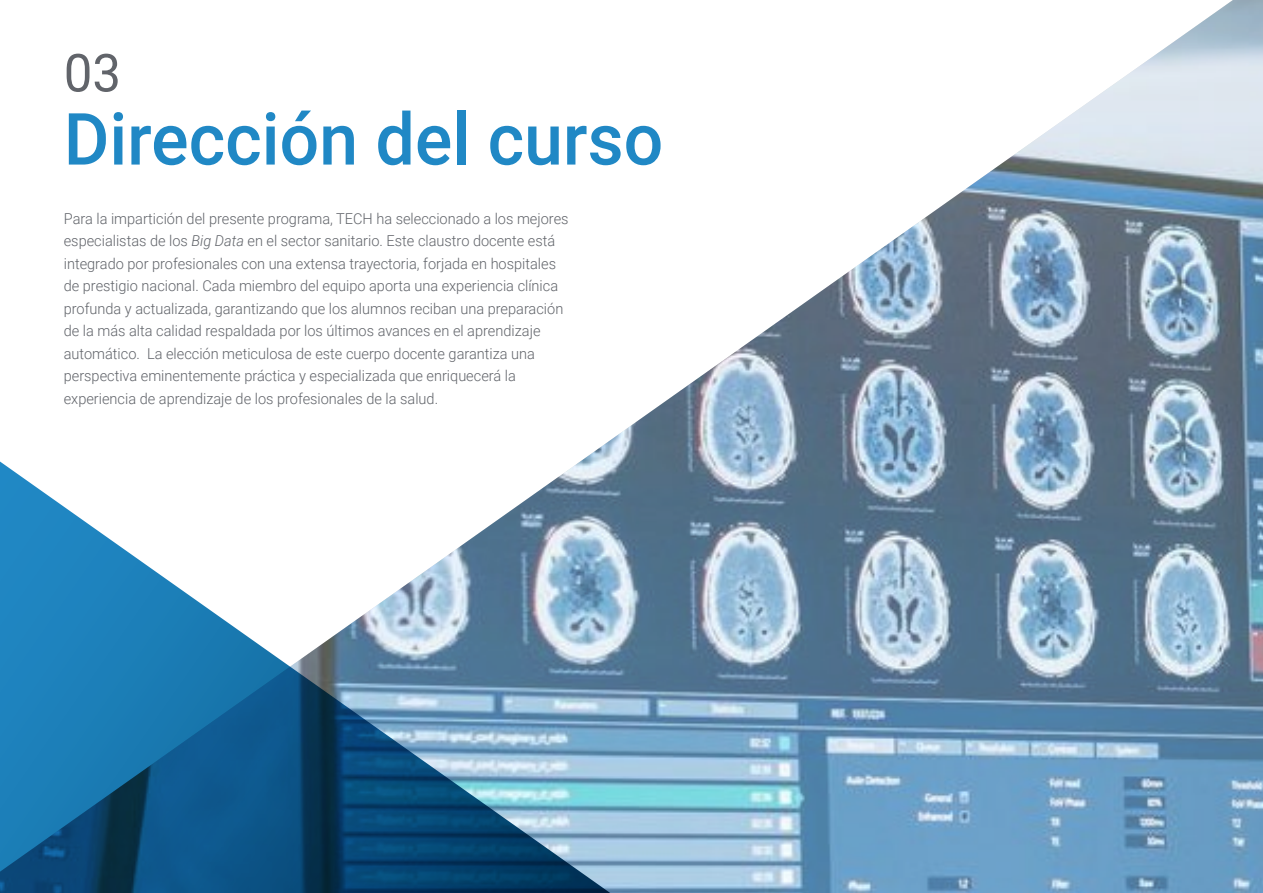
<style>
.page{position:relative;width:1263px;height:893px;background:#fff}
.page>*{position:absolute;margin:0;border:0;box-sizing:border-box;transform-origin:0 0}
.t1{font:500 72px "Roboto";color:#2088c5}
.t2{font:52.5px "Roboto";color:#61646a}
.t3{font:300 15px/22.5px "Roboto";color:#61646a}
.s1{font-style:italic}
</style>
<div class="page">
<img style="left:602px;top:0;width:661px;height:893px">
<svg style="left:0;top:446px;width:640px;height:447px"></svg>
<h2 class="t2" style="left:64px;top:36px;width:59px">03</h2>
<h1 class="t1" style="left:64px;top:89px;width:601px">Dirección del curso</h1>
<p class="t3" style="left:64px;top:207px;width:506px">Para la impartición del presente programa, TECH ha seleccionado a los mejores especialistas de los <span class="s1">Big Data</span> en el sector sanitario. Este claustro docente está integrado por profesionales con una extensa trayectoria, forjada en hospitales de prestigio nacional. Cada miembro del equipo aporta una experiencia clínica profunda y actualizada, garantizando que los alumnos reciban una preparación de la más alta calidad respaldada por los últimos avances en el aprendizaje automático. La elección meticulosa de este cuerpo docente garantiza una perspectiva eminentemente práctica y especializada que enriquecerá la experiencia de aprendizaje de los profesionales de la salud.</p>
</div>
